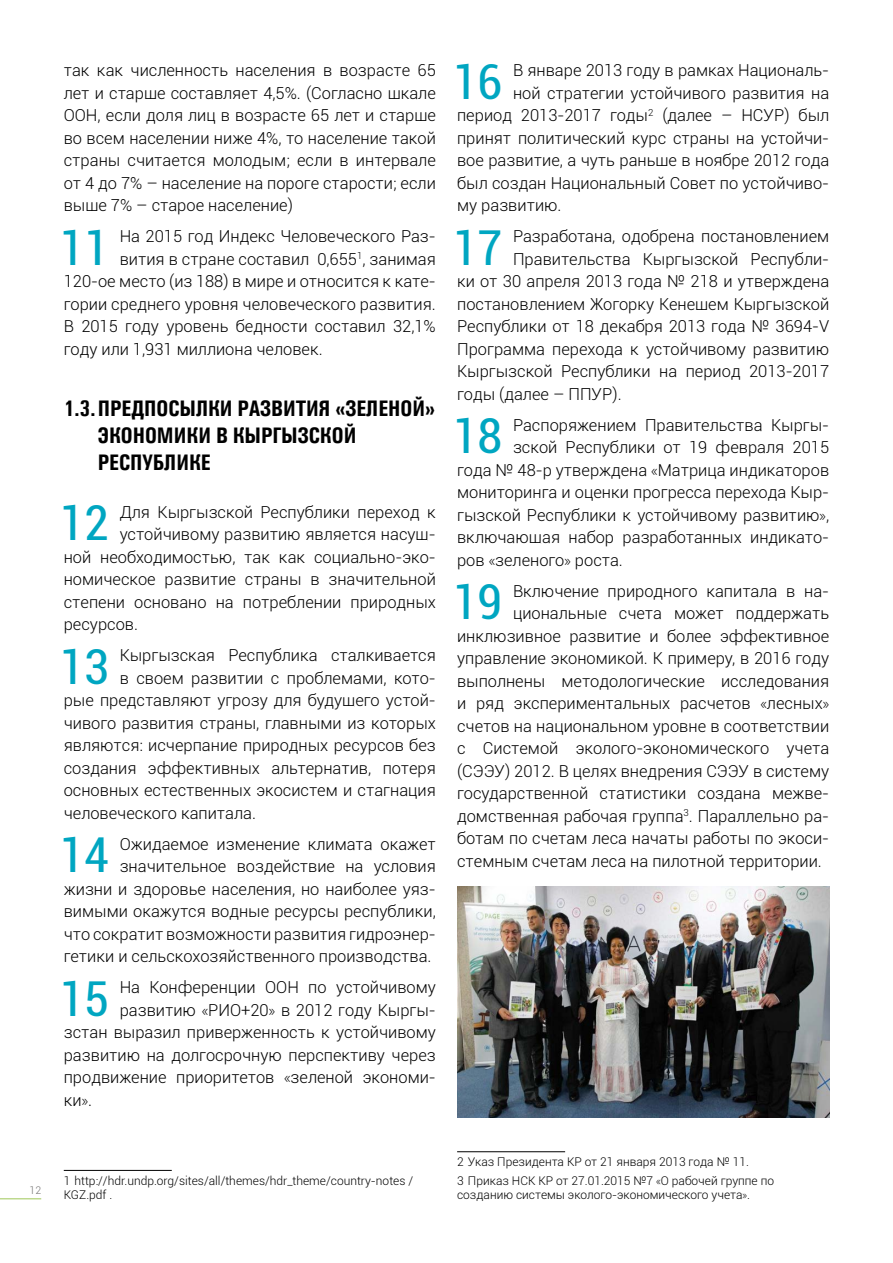
<style>
.page{position:relative;width:893px;height:1263px;background:#fff}
.page>*{position:absolute;margin:0;border:0;box-sizing:border-box;transform-origin:0 0}
.t1{font:condensed 48.15px "Roboto";color:#00a6c1}
.t2{font:700 22.5px/27px "Univers Cond C";color:#000}
.t3{font:300 16.5px/22.5px "Roboto";color:#000;text-align:justify}
.t4{font:300 12px/14.4px "Roboto";color:#000}
.t5{font:300 10.5px "Roboto";color:#706f6f}
.s1{font-family:"Myriad Pro"}
</style>
<div class="page">
<hr style="left:0;top:1198px;width:41px;height:1px;background:#9ec757">
<hr style="left:64px;top:1170px;width:108px;height:1px;background:#000">
<hr style="left:457px;top:1151px;width:108px;height:1px;background:#000">
<img style="left:457px;top:887px;width:372px;height:230px">
<p class="t5" style="left:30px;top:1182px;width:13px">12</p>
<p class="t3" style="left:64px;top:58px;width:374px">так как численность населения в возрасте 65 лет и старше составляет 4,5%. (Согласно шкале ООН, если доля лиц в возрасте 65 лет и старше во всем населении ниже 4%, то население такой страны считается молодым; если в интервале от 4 до 7% – население на пороге старости; если выше 7% – старое население)</p>
<h1 class="t1" style="left:59px;top:214px;width:51px">11</h1>
<p class="t3" style="left:120px;top:224px;width:318px">На 2015 год Индекс Человеческого Раз-</p>
<p class="t3" style="left:120px;top:247px;width:318px">вития в стране составил 0,655<sup>1</sup>, занимая</p>
<p class="t3" style="left:64px;top:270px;width:374px">120-ое место (из 188) в мире и относится к кате-</p>
<p class="t3" style="left:64px;top:292px;width:374px">гории среднего уровня человеческого развития.</p>
<p class="t3" style="left:64px;top:315px;width:374px">В 2015 году уровень бедности составил 32,1%</p>
<p class="t3" style="left:64px;top:337px;width:260px">году или 1,931 миллиона человек.</p>
<h2 class="t2" style="left:98px;top:395px;width:339px;text-indent:-34px">1.3.ПРЕДПОСЫЛКИ РАЗВИТИЯ «ЗЕЛЕНОЙ»<br>ЭКОНОМИКИ В КЫРГЫЗСКОЙ<br>РЕСПУБЛИКЕ</h2>
<h1 class="t1" style="left:59px;top:490px;width:51px">12</h1>
<p class="t3" style="left:120px;top:500px;width:318px">Для Кыргызской Республики переход к</p>
<p class="t3" style="left:120px;top:523px;width:318px">устойчивому развитию является насущ-</p>
<p class="t3" style="left:64px;top:545px;width:374px">ной необходимостью, так как социально-эко-</p>
<p class="t3" style="left:64px;top:568px;width:374px">номическое развитие страны в значительной</p>
<p class="t3" style="left:64px;top:590px;width:374px">степени основано на потреблении природных</p>
<p class="t3" style="left:64px;top:613px;width:76px">ресурсов.</p>
<h1 class="t1" style="left:59px;top:633px;width:51px">13</h1>
<p class="t3" style="left:120px;top:644px;width:318px">Кыргызская Республика сталкивается</p>
<p class="t3" style="left:120px;top:666px;width:318px">в своем развитии с проблемами, кото-</p>
<p class="t3" style="left:64px;top:689px;width:374px">рые представляют угрозу для будущего устой-</p>
<p class="t3" style="left:64px;top:711px;width:374px">чивого развития страны, главными из которых</p>
<p class="t3" style="left:64px;top:734px;width:374px">являются: исчерпание природных ресурсов без</p>
<p class="t3" style="left:64px;top:756px;width:374px">создания эффективных альтернатив, потеря</p>
<p class="t3" style="left:64px;top:779px;width:374px">основных естественных экосистем и стагнация</p>
<p class="t3" style="left:64px;top:801px;width:194px">человеческого капитала.</p>
<h1 class="t1" style="left:59px;top:822px;width:51px">14</h1>
<p class="t3" style="left:64px;top:832px;width:374px;text-align:right">Ожидаемое изменение климата окажет значительное воздействие на условия<br>жизни и здоровье населения, но наиболее уяз&shy;вимыми окажутся водные ресурсы республики, что сократит возможности развития гидроэнер&shy;гетики и сельскохозяйственного производства.</p>
<h1 class="t1" style="left:59px;top:965px;width:51px">15</h1>
<p class="t3" style="left:120px;top:976px;width:318px">На Конференции ООН по устойчивому</p>
<p class="t3" style="left:120px;top:998px;width:318px">развитию <span class="s1">«</span>РИО+20<span class="s1">»</span> в 2012 году Кыргы-</p>
<p class="t3" style="left:64px;top:1021px;width:374px">зстан выразил приверженность к устойчивому</p>
<p class="t3" style="left:64px;top:1043px;width:374px">развитию на долгосрочную перспективу через</p>
<p class="t3" style="left:64px;top:1066px;width:374px">продвижение приоритетов <span class="s1">«</span>зеленой экономи-</p>
<p class="t3" style="left:64px;top:1088px;width:30px">ки<span class="s1">»</span>.</p>
<p class="t4" style="left:64px;top:1173px;width:351px">1 http://hdr.undp.org/sites/all/themes/hdr_theme/country-notes /<br>KGZ.pdf .</p>
<h1 class="t1" style="left:453px;top:48px;width:51px">16</h1>
<p class="t3" style="left:513px;top:58px;width:318px">В январе 2013 году в рамках Националь-</p>
<p class="t3" style="left:513px;top:81px;width:318px">ной стратегии устойчивого развития на</p>
<p class="t3" style="left:457px;top:104px;width:374px">период 2013-2017 годы<sup>2</sup> (далее – НСУР) был</p>
<p class="t3" style="left:457px;top:126px;width:374px">принят политический курс страны на устойчи-</p>
<p class="t3" style="left:457px;top:149px;width:374px">вое развитие, а чуть раньше в ноябре 2012 года</p>
<p class="t3" style="left:457px;top:171px;width:374px">был создан Национальный Совет по устойчиво-</p>
<p class="t3" style="left:457px;top:194px;width:106px">му развитию.</p>
<h1 class="t1" style="left:453px;top:214px;width:51px">17</h1>
<p class="t3" style="left:513px;top:224px;width:318px">Разработана, одобрена постановлением</p>
<p class="t3" style="left:513px;top:247px;width:318px">Правительства Кыргызской Республи-</p>
<p class="t3" style="left:457px;top:270px;width:374px">ки от 30 апреля 2013 года № 218 и утверждена</p>
<p class="t3" style="left:457px;top:292px;width:374px">постановлением Жогорку Кенешем Кыргызской</p>
<p class="t3" style="left:457px;top:315px;width:374px">Республики от 18 декабря 2013 года № 3694-V</p>
<p class="t3" style="left:457px;top:337px;width:374px">Программа перехода к устойчивому развитию</p>
<p class="t3" style="left:457px;top:360px;width:374px">Кыргызской Республики на период 2013-2017</p>
<p class="t3" style="left:457px;top:382px;width:166px">годы (далее – ППУР).</p>
<h1 class="t1" style="left:453px;top:403px;width:51px">18</h1>
<p class="t3" style="left:513px;top:413px;width:318px">Распоряжением Правительства Кыргы-</p>
<p class="t3" style="left:513px;top:436px;width:318px">зской Республики от 19 февраля 2015</p>
<p class="t3" style="left:457px;top:458px;width:374px">года № 48-р утверждена <span class="s1">«</span>Матрица индикаторов</p>
<p class="t3" style="left:457px;top:481px;width:374px">мониторинга и оценки прогресса перехода Кыр-</p>
<p class="t3" style="left:457px;top:503px;width:374px">гызской Республики к устойчивому развитию<span class="s1">»</span>,</p>
<p class="t3" style="left:457px;top:526px;width:374px">включающая набор разработанных индикато-</p>
<p class="t3" style="left:457px;top:548px;width:167px">ров <span class="s1">«</span>зеленого<span class="s1">»</span> роста.</p>
<h1 class="t1" style="left:453px;top:569px;width:51px">19</h1>
<p class="t3" style="left:513px;top:579px;width:318px">Включение природного капитала в на-</p>
<p class="t3" style="left:513px;top:602px;width:318px">циональные счета может поддержать</p>
<p class="t3" style="left:457px;top:624px;width:374px">инклюзивное развитие и более эффективное</p>
<p class="t3" style="left:457px;top:647px;width:374px">управление экономикой. К примеру, в 2016 году</p>
<p class="t3" style="left:457px;top:669px;width:374px">выполнены методологические исследования</p>
<p class="t3" style="left:457px;top:692px;width:374px">и ряд экспериментальных расчетов <span class="s1">«</span>лесных<span class="s1">»</span></p>
<p class="t3" style="left:457px;top:714px;width:374px">счетов на национальном уровне в соответствии</p>
<p class="t3" style="left:457px;top:737px;width:374px">с Системой эколого-экономического учета</p>
<p class="t3" style="left:457px;top:759px;width:374px">(СЭЭУ) 2012. В целях внедрения СЭЭУ в систему</p>
<p class="t3" style="left:457px;top:782px;width:374px">государственной статистики создана межве-</p>
<p class="t3" style="left:457px;top:804px;width:374px">домственная рабочая группа<sup>3</sup>. Параллельно ра-</p>
<p class="t3" style="left:457px;top:827px;width:374px">ботам по счетам леса начаты работы по экоси-</p>
<p class="t3" style="left:457px;top:849px;width:366px">стемным счетам леса на пилотной территории.</p>
<p class="t4" style="left:457px;top:1152px;width:318px;line-height:18.6px">2 Указ Президента КР от 21 января 2013 года № 11.<br>3 Приказ НСК КР от 27.01.2015 №7 <span class="s1">«</span>О рабочей группе по</p>
<p class="t4" style="left:457px;top:1187px;width:295px">созданию системы эколого-экономического учета<span class="s1">»</span>.</p>
</div>
